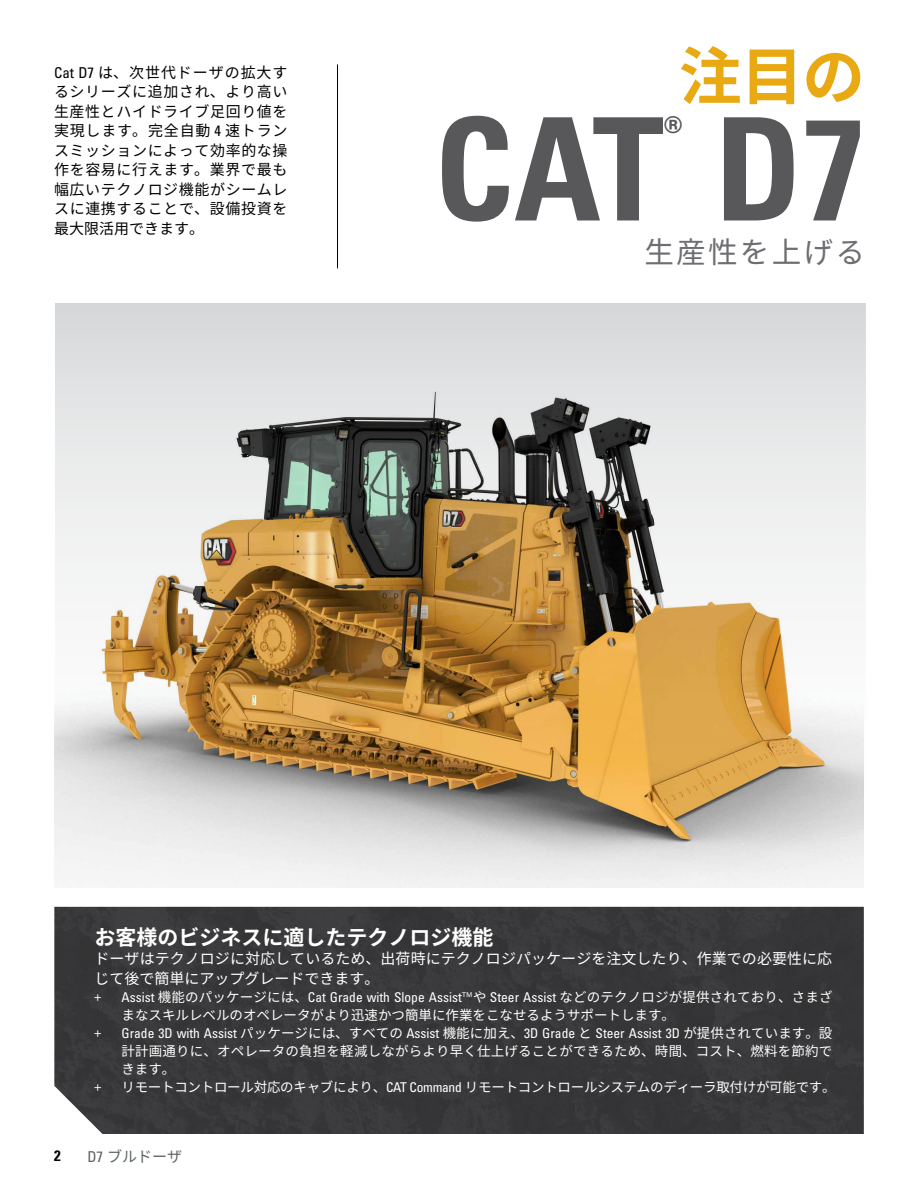
<style>
.page{position:relative;width:918px;height:1188px;background:#fff}
.page>*{position:absolute;margin:0;border:0;box-sizing:border-box;transform-origin:0 0}
.t1{font:142.95px "Univers LTCYR 67 Bold Cond";color:#58585b}
.t2{font:700 62.85px "Noto Sans CJ Kjp";color:#e9a912}
.t3{font:47.1px "Univers LTCYR 67 Bold Cond";color:#58585b}
.t4{font:29.7px "Noto Sans CJ Kjp";letter-spacing:.075em;color:#6d6e71}
.t5{font:700 21px "Noto Sans CJ Kjp";color:#fff}
.t6{font:15px/19.5px "Noto Sans CJ Kjp";letter-spacing:.04em;color:#000;text-align:justify}
.t7{font:15px/19.5px "Noto Sans CJ Kjp";letter-spacing:.005em;color:#fff}
.t8{font:15px "Noto Sans CJ Kjp";color:#5d6263}
.t9{font:condensed 13.5px "Univers LTCYR 57";color:#fff}
.t10{font:13.5px/18px "Noto Sans CJ Kjp";color:#fff}
.t11{font:13.5px "Noto Sans CJ Kjp";letter-spacing:-.02em;color:#fff}
.s1{font-family:"Univers LTCYR 57";font-stretch:condensed}
.s2{font-family:"Noto Sans CJ Kjp";font-stretch:normal}
.s3{font-family:"Univers LTCYR 67 Bold Cond";color:#fff}
</style>
<div class="page">
<div style="left:54px;top:907px;width:810px;height:227px;background:#383839"></div>
<svg style="left:56px;top:303px;width:809px;height:582px;background:#c5b6a0"></svg>
<hr style="left:337px;top:64px;width:1px;height:204px;background:#000">
<p class="t6" style="left:54px;top:63px;width:235px"><span class="s1">Cat D7</span> は、次世代ドーザの拡大するシリーズに追加され、より高い生産性とハイドライブ足回り値を実現します。完全自動 <span class="s1">4</span> 速トランスミッションによって効率的な操作を容易に行えます。業界で最も幅広いテクノロジ機能がシームレスに連携することで、設備投資を最大限活用できます。</p>
<h2 class="t2" style="left:679px;top:41px;width:188px">注目の</h2>
<h3 class="t3" style="left:664px;top:104px;width:20px">®</h3>
<h1 class="t1" style="left:434px;top:82px;width:432px">CAT D7</h1>
<h3 class="t4" style="left:644px;top:236px;width:222px">生産性を上げる</h3>
<h3 class="t5" style="left:94px;top:925px;width:400px">お客様のビジネスに適したテクノロジ機能</h3>
<p class="t7" style="left:94px;top:949px;width:739px">ドーザはテクノロジに対応しているため、出荷時にテクノロジパッケージを注文したり、作業での必要性に応じて後で簡単にアップグレードできます。</p>
<p class="t9" style="left:94px;top:988px;width:8px">+</p>
<p class="t9" style="left:122px;top:988px;width:713px">Assist <span class="s2">機能のパッケージには、</span>Cat Grade with Slope Assist™<span class="s2">や</span> Steer Assist <span class="s2">などのテクノロジが提供されており、さまざ</span></p>
<p class="t10" style="left:122px;top:1006px;width:555px">まなスキルレベルのオペレータがより迅速かつ簡単に作業をこなせるようサポートします。</p>
<p class="t9" style="left:94px;top:1024px;width:8px">+</p>
<p class="t9" style="left:122px;top:1024px;width:712px">Grade 3D with Assist <span class="s2">パッケージには、すべての</span> Assist <span class="s2">機能に加え、</span>3D Grade <span class="s2">と</span> Steer Assist 3D <span class="s2">が提供されています。設</span></p>
<p class="t10" style="left:121px;top:1042px;width:712px">計計画通りに、オペレータの負担を軽減しながらより早く仕上げることができるため、時間、コスト、燃料を節約できます。</p>
<p class="t9" style="left:94px;top:1078px;width:8px">+</p>
<p class="t11" style="left:121px;top:1079px;width:716px">リモートコントロール対応のキャブにより、<span class="s1">CAT Command</span> リモートコントロールシステムのディーラ取付けが可能です。</p>
<p class="t8" style="left:54px;top:1148px;width:130px"><span class="s3">2A</span> <span class="s1">D7</span> ブルドーザ</p>
</div>
